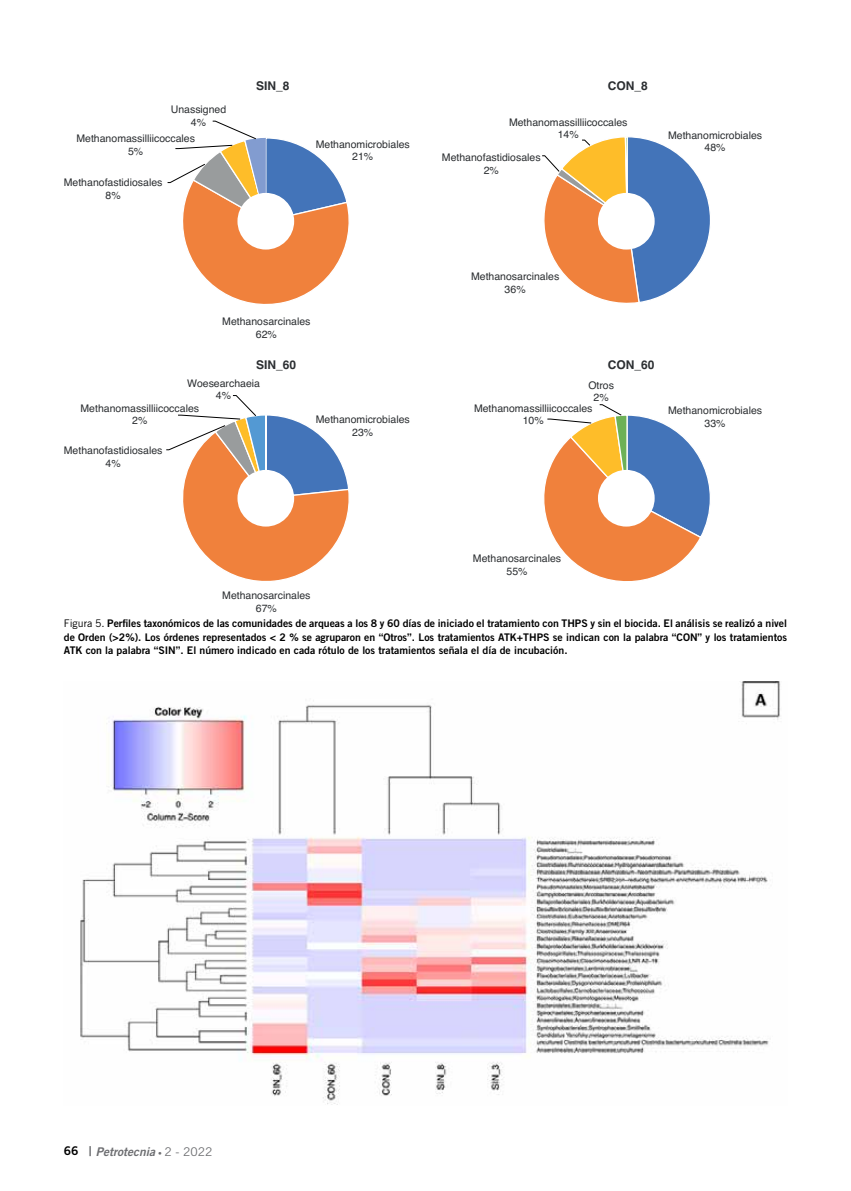
<style>
.page{position:relative;width:851px;height:1191px;background:#fff}
.page>*{position:absolute;margin:0;border:0;box-sizing:border-box;transform-origin:0 0}
.t1{font:700 12px "Helvetica";color:#2b2e31}
.t2{font:italic 12px "Trade Gothic Bold Two";color:#6d6e71}
.t3{font:10.5px/12.6px "Helvetica";color:#2b2e31;text-align:center}
.t4{font:10.5px/13.5px "Trade Gothic Bold Two";color:#000;text-align:justify}
.s1{font-family:"Trade Gothic"}
.s2{font-style:normal;color:#000}
.s3{font-style:normal;font-size:13.5px}
.s4{font-style:normal;font-size:7.5px}
.s5{font-family:"Trade Gothic";font-style:normal}
</style>
<div class="page">
<svg style="left:542px;top:137px;width:168px;height:166px"></svg>
<svg style="left:167px;top:120px;width:182px;height:184px"></svg>
<svg style="left:166px;top:395px;width:183px;height:186px"></svg>
<svg style="left:544px;top:404px;width:166px;height:177px"></svg>
<div style="left:237px;top:193px;width:57px;height:56px;background:#fff;border-radius:50%"></div>
<div style="left:598px;top:193px;width:56px;height:56px;background:#fff;border-radius:50%"></div>
<div style="left:237px;top:470px;width:57px;height:56px;background:#fff;border-radius:50%"></div>
<div style="left:598px;top:470px;width:56px;height:56px;background:#fff;border-radius:50%"></div>
<img style="left:80px;top:681px;width:700px;height:424px">
<p class="t3" style="left:171px;top:104px;width:57px">Unassigned<br>4%</p>
<p class="t3" style="left:76px;top:132px;width:120px">Methanomassilliicoccales<br>5%</p>
<p class="t3" style="left:64px;top:177px;width:100px">Methanofastidiosales<br>8%</p>
<p class="t1" style="left:256px;top:79px;width:35px">SIN_8</p>
<p class="t1" style="left:608px;top:79px;width:42px">CON_8</p>
<p class="t3" style="left:509px;top:116px;width:120px">Methanomassilliicoccales<br>14%</p>
<p class="t3" style="left:316px;top:138px;width:95px">Methanomicrobiales<br>21%</p>
<p class="t3" style="left:668px;top:129px;width:95px">Methanomicrobiales<br>48%</p>
<p class="t3" style="left:442px;top:151px;width:100px">Methanofastidiosales<br>2%</p>
<p class="t3" style="left:471px;top:270px;width:90px">Methanosarcinales<br>36%</p>
<p class="t3" style="left:222px;top:315px;width:90px">Methanosarcinales<br>62%</p>
<p class="t1" style="left:256px;top:357px;width:42px">SIN_60</p>
<p class="t3" style="left:187px;top:377px;width:74px">Woesearchaeia<br>4%</p>
<p class="t3" style="left:81px;top:402px;width:120px">Methanomassilliicoccales<br>2%</p>
<p class="t3" style="left:64px;top:444px;width:100px">Methanofastidiosales<br>4%</p>
<p class="t3" style="left:316px;top:413px;width:95px">Methanomicrobiales</p>
<p class="t3" style="left:352px;top:426px;width:23px">23%</p>
<p class="t3" style="left:222px;top:589px;width:90px">Methanosarcinales<br>67%</p>
<p class="t1" style="left:608px;top:357px;width:48px">CON_60</p>
<p class="t3" style="left:588px;top:379px;width:27px">Otros<br>2%</p>
<p class="t3" style="left:474px;top:402px;width:120px">Methanomassilliicoccales<br>10%</p>
<p class="t3" style="left:668px;top:404px;width:95px">Methanomicrobiales</p>
<p class="t3" style="left:704px;top:417px;width:23px">33%</p>
<p class="t3" style="left:473px;top:552px;width:90px">Methanosarcinales<br>55%</p>
<p class="t4" style="left:64px;top:617px;width:724px"><span class="s1">Figura 5.</span> Perfiles taxonómicos de las comunidades de arqueas a los 8 y 60 días de iniciado el tratamiento con THPS y sin el biocida. El análisis se realizó a nivel de Orden (&gt;2%). Los órdenes representados &lt; 2 % se agruparon en “Otros”. Los tratamientos ATK+THPS se indican con la palabra “CON” y los tratamientos ATK con la palabra “SIN”. El nú mero indicado en cada rótulo de los tratamientos señala el día de incubación.</p>
<p class="t2" style="left:64px;top:1143px;width:150px"><span class="s2">66</span> <span class="s3">|</span> Petrotecnia <span class="s4">•</span> <span class="s5">2 - 2022</span></p>
</div>
